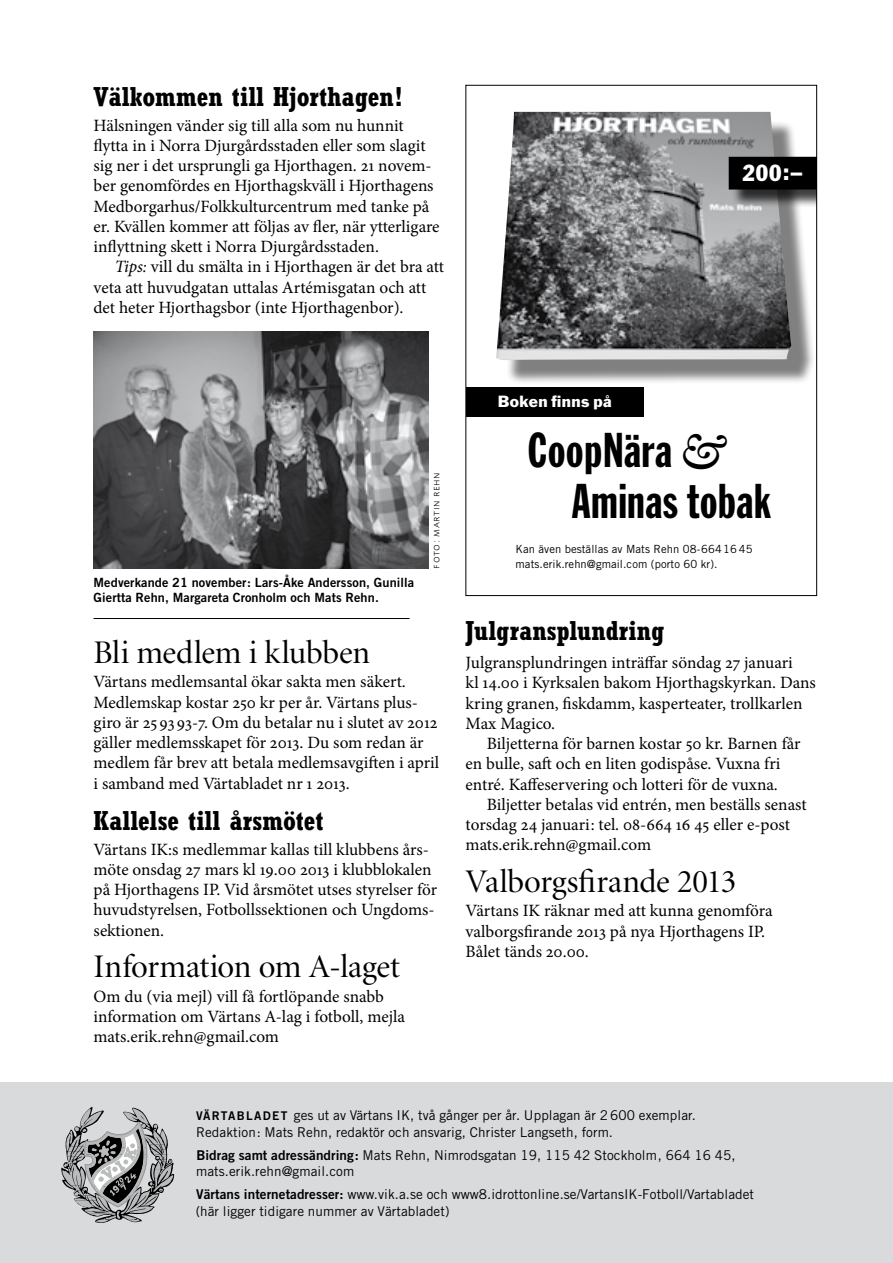
<style>
.page{position:relative;width:893px;height:1263px;background:#fff}
.page>*{position:absolute;margin:0;border:0;box-sizing:border-box;transform-origin:0 0}
.t1{font:48px/51px "Franklin Gothic Extra Cond";letter-spacing:.01em;color:#000}
.t2{font:33px "Minion Display";letter-spacing:-.005em;color:#000}
.t3{font:700 condensed 27px "Rockwell";letter-spacing:.005em;color:#000}
.t4{font:condensed 22.95px "Franklin Gothic";color:#fff}
.t5{font:17.25px/20.2px "Minion Pro";color:#000}
.t6{font:15px "Franklin Gothic";letter-spacing:.025em;color:#fff}
.t7{font:13.5px/16.5px "Trade Gothic";letter-spacing:.005em;color:#000}
.t8{font:12.75px/15.8px "Trade Gothic Bold Two";letter-spacing:.01em;color:#000}
.t9{font:11.25px/15px "Trade Gothic";letter-spacing:.005em;color:#000}
.t10{font:300 10.5px "Foundry Sans";letter-spacing:.07em;color:#000}
.s1{font-style:italic}
.s2{font-family:"Caslon Book BQ";font-style:italic}
.s3{font-family:"Trade Gothic Bold Two";font-size:12px}
.s4{font-family:"Trade Gothic Bold Two"}
</style>
<div class="page">
<div style="left:0;top:1082px;width:893px;height:181px;background:#d9dadb"></div>
<svg style="left:61px;top:1107px;width:113px;height:116px"></svg>
<div style="left:505px;top:121px;width:310px;height:264px;background:#000;opacity:.5"></div>
<img style="left:496px;top:112px;width:295px;height:248px">
<div style="left:466px;top:388px;width:178px;height:29px;background:#000"></div>
<div style="left:731px;top:159px;width:86px;height:49px;background:#000;opacity:.75"></div>
<div style="left:729px;top:157px;width:87px;height:32px;background:#000"></div>
<img style="left:94px;top:332px;width:334px;height:236px">
<hr style="left:94px;top:618px;width:316px;height:1px;background:#000">
<h3 class="t3" style="left:94px;top:81px;width:311px">Välkommen till Hjorthagen!</h3>
<p class="t5" style="left:94px;top:115px;width:348px">Hälsningen vänder sig till alla som nu hunnit flytta in i Norra Djurgårdsstaden eller som slagit sig ner i det ursprungli ga Hjorthagen. 21 novem&shy;ber genomfördes en Hjorthagskväll i Hjorthagens Medborgarhus/Folkkulturcentrum med tanke på er. Kvällen kommer att följas av fler, när ytterligare inflyttning skett i Norra Djurgårdsstaden.</p>
<p class="t5" style="left:94px;top:257px;width:352px;text-indent:21px"><span class="s1">Tips:</span> vill du smälta in i Hjorthagen är det bra att veta att huvudgatan uttalas Artémisgatan och att det heter Hjorthagsbor (inte Hjorthagenbor).</p>
<h3 class="t4" style="left:742px;top:159px;width:61px">200:–</h3>
<p class="t8" style="left:94px;top:574px;width:322px">Medverkande 21 november: Lars-Åke Andersson, Gunilla<br>Giertta Rehn, Margareta Cronholm och Mats Rehn.</p>
<p class="t10" style="left:430px;top:568px;width:97px;rotate:-90deg">foto: Martin Rehn</p>
<h2 class="t2" style="left:94px;top:636px;width:278px">Bli medlem i klubben</h2>
<p class="t5" style="left:94px;top:672px;width:347px">Värtans medlemsantal ökar sakta men säkert.<br>Medlemskap kostar 250 kr per år. Värtans plus&shy;giro är 25 93 93-7. Om du betalar nu i slutet av 2012 gäller medlemsskapet för 2013. Du som redan är medlem får brev att betala medlemsavgiften i april i samband med Värtabladet nr 1 2013.</p>
<h3 class="t3" style="left:94px;top:805px;width:232px">Kallelse till årsmötet</h3>
<p class="t5" style="left:94px;top:839px;width:345px">Värtans IK:s medlemmar kallas till klubbens års&shy;möte onsdag 27 mars kl 19.00 2013 i klubblokalen på Hjorthagens IP. Vid årsmötet utses styrelser för huvudstyrelsen, Fotbollssektionen och Ungdoms&shy;sektionen.</p>
<h2 class="t2" style="left:94px;top:951px;width:308px">Information om A-laget</h2>
<p class="t5" style="left:94px;top:986px;width:313px">Om du (via mejl) vill få fortlöpande snabb information om Värtans A-lag i fotboll, mejla mats.erik.rehn@gmail.com</p>
<p class="t6" style="left:498px;top:392px;width:115px">Boken finns på</p>
<h1 class="t1" style="left:572px;top:425px;width:201px;text-indent:-44px">CoopNära <span class="s2">&amp;<br></span>Aminas tobak</h1>
<p class="t9" style="left:516px;top:541px;width:239px">Kan även beställas av Mats Rehn 08-66416 45 mats.erik.rehn@gmail.com (porto 60 kr).</p>
<h3 class="t3" style="left:466px;top:614px;width:200px">Julgransplundring</h3>
<p class="t5" style="left:466px;top:652px;width:352px">Julgransplundringen inträffar söndag 27 januari<br>kl 14.00 i Kyrksalen bakom Hjorthagskyrkan. Dans kring granen, fiskdamm, kasperteater, trollkarlen Max Magico.</p>
<p class="t5" style="left:466px;top:733px;width:336px;text-indent:21px">Biljetterna för barnen kostar 50 kr. Barnen får en bulle, saft och en liten godispåse. Vuxna fri entré. Kaffeservering och lotteri för de vuxna.</p>
<p class="t5" style="left:466px;top:794px;width:343px;text-indent:21px">Biljetter betalas vid entrén, men beställs senast torsdag 24 januari: tel. 08-664 16 45 eller e-post mats.erik.rehn@gmail.com</p>
<h2 class="t2" style="left:466px;top:865px;width:272px">Valborgsfirande 2013</h2>
<p class="t5" style="left:466px;top:901px;width:308px">Värtans IK räknar med att kunna genomföra valborgsfirande 2013 på nya Hjorthagens IP.<br>Bålet tänds 20.00.</p>
<p class="t7" style="left:196px;top:1107px;width:501px"><span class="s3">VÄRTABLADET</span> ges ut av Värtans IK, två gånger per år. Upplagan är 2 600 exemplar.<br>Redaktion: Mats Rehn, redaktör och ansvarig, Christer Langseth, form.</p>
<p class="t7" style="left:196px;top:1146px;width:541px"><span class="s4">Bidrag samt adressändring:</span> Mats Rehn, Nimrodsgatan 19, 115 42 Stockholm, 664 16 45, mats.erik.rehn@gmail.com</p>
<p class="t7" style="left:196px;top:1186px;width:560px"><span class="s4">Värtans internetadresser:</span> www.vik.a.se och www8.idrottonline.se/VartansIK-Fotboll/Vartabladet (här ligger tidigare nummer av Värtabladet)</p>
</div>
